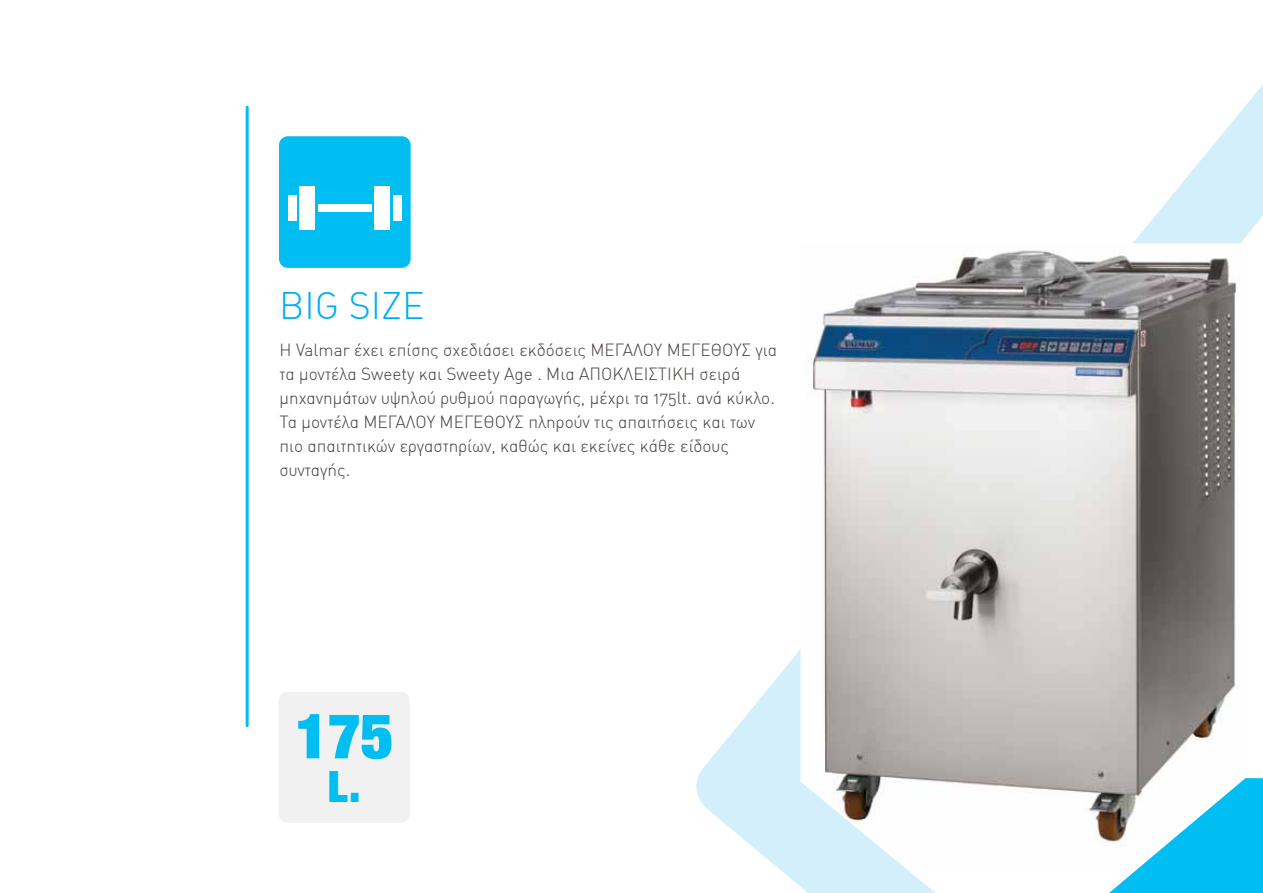
<style>
.page{position:relative;width:1263px;height:893px;background:#fff}
.page>*{position:absolute;margin:0;border:0;box-sizing:border-box;transform-origin:0 0}
.t1{font:900 condensed 62.4px "Helvetica Neue LT Pro";color:#00bdf2}
.t2{font:900 condensed 43.35px "Helvetica Neue LT Pro";color:#00bdf2}
.t3{font:37.65px "DIN Greek Light Alternate";color:#00aeef}
.t4{font:17.25px/24px "DIN Greek Light Alternate";color:#473f3c}
</style>
<div class="page">
<div style="left:279px;top:692px;width:131px;height:131px;background:#f1f1f2;border-radius:9px"></div>
<svg style="left:696px;top:85px;width:567px;height:808px"></svg>
<img style="left:800px;top:243px;width:446px;height:629px">
<div style="left:279px;top:136px;width:132px;height:132px;background:#00bdf2;border-radius:9px"></div>
<div style="left:300px;top:186px;width:15px;height:43px;background:#fff"></div>
<div style="left:375px;top:186px;width:15px;height:43px;background:#fff"></div>
<div style="left:318px;top:204px;width:54px;height:8px;background:#fff"></div>
<div style="left:288px;top:195px;width:9px;height:25px;background:#fff"></div>
<div style="left:393px;top:195px;width:9px;height:25px;background:#fff"></div>
<hr style="left:246px;top:107px;width:3px;height:619px;background:#00bdf2">
<svg style="left:1109px;top:778px;width:154px;height:115px"></svg>
<h3 class="t3" style="left:279px;top:284px;width:147px">BIG SIZE</h3>
<p class="t4" style="left:280px;top:338px;width:499px">Η Valmar έχει επίσης σχεδιάσει εκδόσεις ΜΕΓΑΛΟΥ ΜΕΓΕΘΟΥΣ για τα μοντέλα Sweety και Sweety Age . Μια ΑΠΟΚΛΕΙΣΤΙΚΗ σειρά μηχανημάτων υψηλού ρυθμού παραγωγής, μέχρι τα 175lt. ανά κύκλο.<br>Τα μοντέλα ΜΕΓΑΛΟΥ ΜΕΓΕΘΟΥΣ πληρούν τις απαιτήσεις και των πιο απαιτητικών εργαστηρίων, καθώς και εκείνες κάθε είδους συνταγής.</p>
<h1 class="t1" style="left:295px;top:696px;width:99px">175</h1>
<h2 class="t2" style="left:328px;top:758px;width:34px">L.</h2>
</div>
